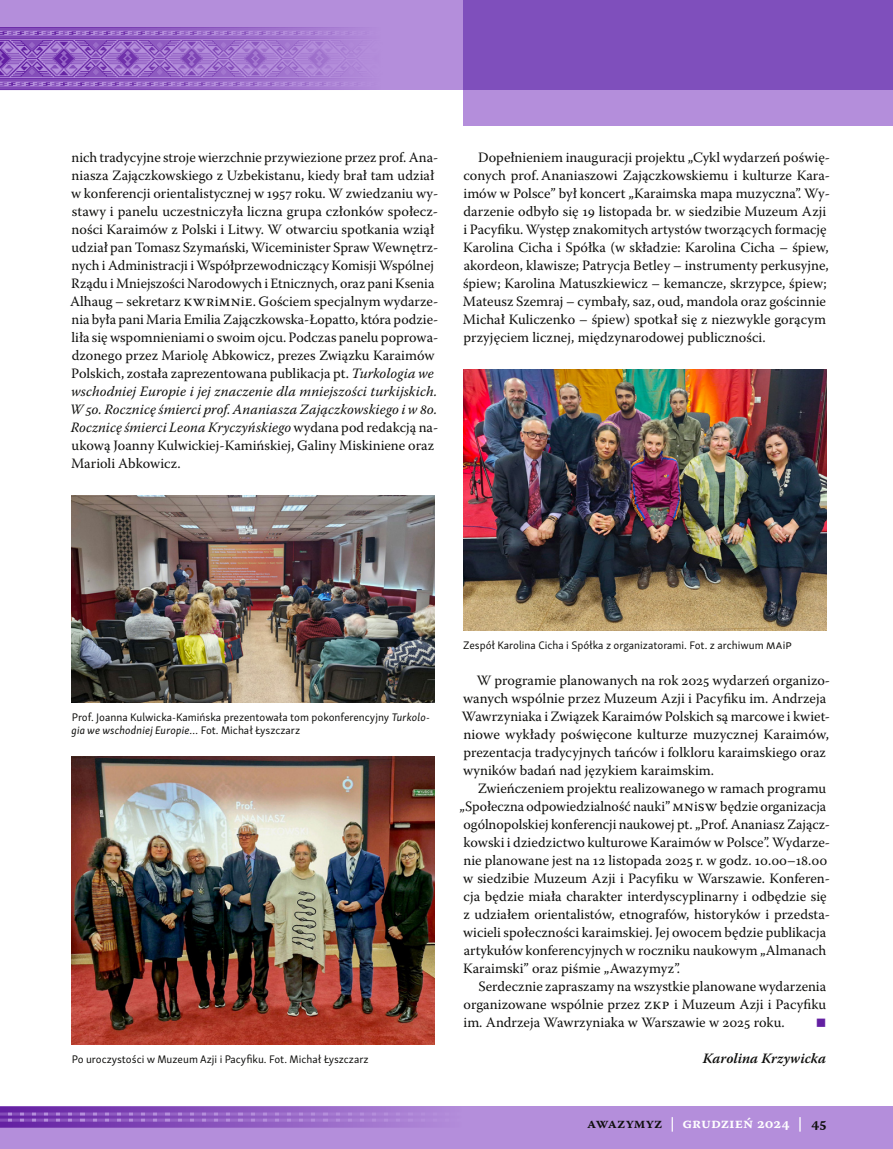
<style>
.page{position:relative;width:893px;height:1149px;background:#fff}
.page>*{position:absolute;margin:0;border:0;box-sizing:border-box;transform-origin:0 0}
.t1{font:15px "Warnock Pro Semibold Capt";color:#fff}
.t2{font:14.25px/18px "Warnock Pro";color:#0f0f0d}
.t3{font:italic 600 14.25px "Warnock Pro";color:#0f0f0d}
.t4{font:14.25px "Wingdings";color:#6320a2}
.t5{font:11.25px/13.5px "Skolar Sans PE";color:#0f0f0d}
.s1{font-size:15.3px}
.s2{font-style:italic}
.s3{font-size:12px}
.s4{font-family:"Warnock Pro";font-weight:600;color:#0f0f0d}
.s5{color:#0f0f0d}
</style>
<div class="page">
<div style="left:0;top:0;width:893px;height:90px;background:#b48edb"></div>
<svg style="left:463px;top:0;width:430px;height:126px;background:#8e61c4"></svg>
<svg style="left:0;top:27px;width:360px;height:63px"></svg>
<div style="left:0;top:1106px;width:893px;height:42px;background:#b48edb"></div>
<svg style="left:0;top:1106px;width:424px;height:21px"></svg>
<img style="left:71px;top:495px;width:364px;height:207px">
<img style="left:71px;top:756px;width:364px;height:288px">
<img style="left:463px;top:369px;width:364px;height:261px">
<p class="t2" style="left:70px;top:148px;width:370px">nich tradycyjne stroje wierzchnie przywiezione przez prof. Ana&shy;niasza Zajączkowskiego z Uzbekistanu, kiedy brał tam udział w konferencji orientalistycznej w 1957 roku. W zwiedzaniu wy&shy;stawy i panelu uczestniczyła liczna grupa członków społecz&shy;ności Karaimów z Polski i Litwy. W otwarciu spotkania wziął udział pan Tomasz Szymański, Wiceminister Spraw Wewnętrz&shy;nych i Administracji i Współprzewodniczący Komisji Wspólnej Rządu i Mniejszości Narodowych i Etnicznych, oraz pani Ksenia Alhaug – sekretarz <span class="s1">KWR</span>i<span class="s1">MN</span>i<span class="s1">E</span>. Gościem specjalnym wydarze&shy;nia była pani Maria Emilia Zajączkowska-Łopatto, która podzie&shy;liła się wspomnieniami o swoim ojcu. Podczas panelu poprowa&shy;dzonego przez Mariolę Abkowicz, prezes Związku Karaimów Polskich, została zaprezentowana publikacja pt. <span class="s2">Turkologia we wschodniej Europie i jej znaczenie dla mniejszości turkijskich.<br>W 50. Rocznicę śmierci prof. Ananiasza Zajączkowskiego i w 80.<br>Rocznicę śmierci Leona Kryczyńskiego</span> wydana pod redakcją na&shy;ukową Joanny Kulwickiej-Kamińskiej, Galiny Miskiniene oraz Marioli Abkowicz.</p>
<p class="t2" style="left:463px;top:148px;width:369px;text-indent:15px">Dopełnieniem inauguracji projektu „Cykl wydarzeń poświę&shy;conych prof. Ananiaszowi Zajączkowskiemu i kulturze Kara&shy;imów w Polsce” był koncert „Karaimska mapa muzyczna”. Wy&shy;darzenie odbyło się 19 listopada br. w siedzibie Muzeum Azji i Pacyfiku. Występ znakomitych artystów tworzących formację Karolina Cicha i Spółka (w składzie: Karolina Cicha – śpiew, akordeon, klawisze; Patrycja Betley – instrumenty perkusyjne, śpiew; Karolina Matuszkiewicz – kemancze, skrzypce, śpiew; Mateusz Szemraj – cymbały, saz, oud, mandola oraz gościnnie Michał Kuliczenko – śpiew) spotkał się z niezwykle gorącym przyjęciem licznej, międzynarodowej publiczności.</p>
<p class="t5" style="left:71px;top:709px;width:360px">Prof. Joanna Kulwicka-Kamińska prezentowała tom pokonferencyjny <span class="s2">Turkolo&shy;gia we wschodniej Europie…</span> Fot. Michał Łyszczarz</p>
<p class="t5" style="left:72px;top:1051px;width:298px">Po uroczystości w Muzeum Azji i Pacyfiku. Fot. Michał Łyszczarz</p>
<p class="t5" style="left:463px;top:637px;width:330px">Zespół Karolina Cicha i Spółka z organizatorami. Fot. z archiwum <span class="s3">MA</span>i<span class="s3">P</span></p>
<p class="t2" style="left:462px;top:670px;width:370px;text-indent:15px">W programie planowanych na rok 2025 wydarzeń organizo&shy;wanych wspólnie przez Muzeum Azji i Pacyfiku im. Andrzeja Wawrzyniaka i Związek Karaimów Polskich są marcowe i kwiet&shy;niowe wykłady poświęcone kulturze muzycznej Karaimów, prezentacja tradycyjnych tańców i folkloru karaimskiego oraz wyników badań nad językiem karaimskim.</p>
<p class="t2" style="left:460px;top:778px;width:372px;text-indent:18px">Zwieńczeniem projektu realizowanego w ramach programu „Społeczna odpowiedzialność nauki” <span class="s1">MN</span>i<span class="s1">SW</span> będzie organizacja ogólnopolskiej konferencji naukowej pt. „Prof. Ananiasz Zającz&shy;kowski i dziedzictwo kulturowe Karaimów w Polsce”. Wydarze&shy;nie planowane jest na 12 listopada 2025 r. w godz. 10.00–18.00 w siedzibie Muzeum Azji i Pacyfiku w Warszawie. Konferen&shy;cja będzie miała charakter interdyscyplinarny i odbędzie się z udziałem orientalistów, etnografów, historyków i przedsta&shy;wicieli społeczności karaimskiej. Jej owocem będzie publikacja artykułów konferencyjnych w roczniku naukowym „Almanach Karaimski” oraz piśmie „Awazymyz”.</p>
<p class="t2" style="left:463px;top:976px;width:364px;text-align:justify;text-indent:15px">Serdecznie zapraszamy na wszystkie planowane wydarzenia organizowane wspólnie przez <span class="s1">ZKP</span> i Muzeum Azji i Pacyfiku im. Andrzeja Wawrzyniaka w Warszawie w 2025 roku.</p>
<p class="t4" style="left:816px;top:1014px;width:12px">■</p>
<p class="t3" style="left:703px;top:1049px;width:125px">Karolina Krzywicka</p>
<p class="t1" style="left:587px;top:1113px;width:241px"><span class="s4">AWAZYMYZ</span> | grudzień 2024 | <span class="s5">45</span></p>
</div>
